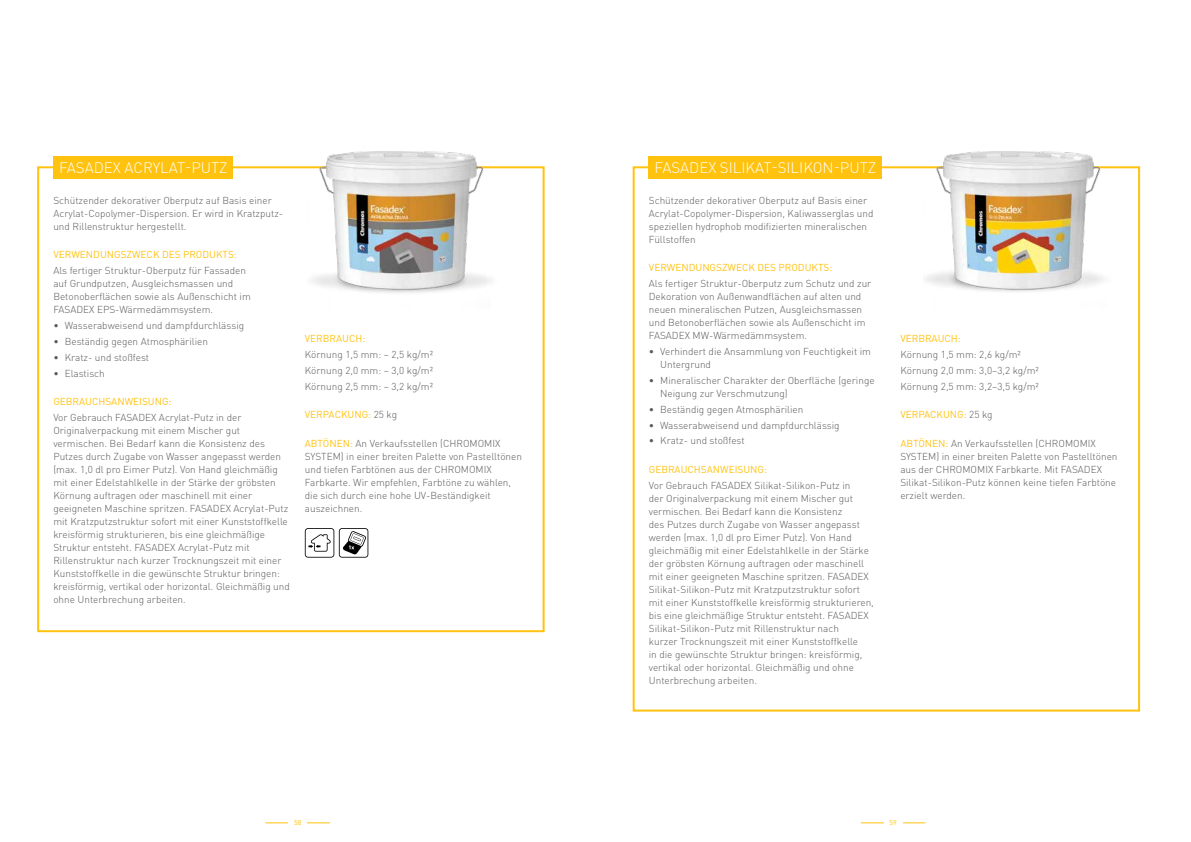
<style>
.page{position:relative;width:1191px;height:842px;background:#fff}
.page>*{position:absolute;margin:0;border:0;box-sizing:border-box;transform-origin:0 0}
.t1{font:300 15px "DIN Pro";color:#fff}
.t2{font:300 10px/13px "DIN Pro";color:#58595b}
.t3{font:10px "DIN Pro";color:#ffc20e}
.t4{font:7px "DIN Pro";color:#ffc20e}
.s1{font-weight:300;color:#58595b}
.s2{font-weight:400;color:#ffc20e}
</style>
<div class="page">
<hr style="left:265px;top:822px;width:65px;height:1px;background:#ffc20e">
<div style="left:288px;top:817px;width:19px;height:12px;background:#fff"></div>
<hr style="left:861px;top:822px;width:64px;height:1px;background:#ffc20e">
<div style="left:883px;top:817px;width:19px;height:12px;background:#fff"></div>
<div style="left:53px;top:156px;width:180px;height:23px;background:#ffc20e"></div>
<img style="left:306px;top:151px;width:192px;height:142px">
<svg style="left:305px;top:528px;width:63px;height:30px"></svg>
<div style="left:649px;top:156px;width:233px;height:23px;background:#ffc20e"></div>
<img style="left:924px;top:151px;width:191px;height:141px">
<h1 class="t1" style="left:59px;top:157px;width:170px">FASADEX ACRYLAT-PUTZ</h1>
<p class="t2" style="left:53px;top:193px;width:231px">Schützender dekorativer Oberputz auf Basis einer<br>Acrylat-Copolymer-Dispersion. Er wird in Kratzputz&shy;und Rillenstruktur hergestellt.</p>
<p class="t3" style="left:53px;top:248px;width:185px">VERWENDUNGSZWECK DES PRODUKTS:</p>
<p class="t2" style="left:53px;top:264px;width:199px">Als fertiger Struktur-Oberputz für Fassaden auf Grundputzen, Ausgleichsmassen und Betonoberflächen sowie als Außenschicht im FASADEX EPS-Wärmedämmsystem.</p>
<p class="t2" style="left:53px;top:319px;width:192px">• Wasserabweisend und dampfdurchlässig</p>
<p class="t2" style="left:53px;top:334px;width:156px">• Beständig gegen Atmosphärilien</p>
<p class="t2" style="left:53px;top:350px;width:97px">• Kratz- und stoßfest</p>
<p class="t2" style="left:53px;top:366px;width:53px">• Elastisch</p>
<p class="t3" style="left:53px;top:395px;width:120px">GEBRAUCHSANWEISUNG:</p>
<p class="t2" style="left:53px;top:411px;width:238px">Vor Gebrauch FASADEX Acrylat-Putz in der Originalverpackung mit einem Mischer gut vermischen. Bei Bedarf kann die Konsistenz des Putzes durch Zugabe von Wasser angepasst werden (max. 1,0 dl pro Eimer Putz). Von Hand gleichmäßig mit einer Edelstahlkelle in der Stärke der gröbsten Körnung auftragen oder maschinell mit einer geeigneten Maschine spritzen. FASADEX Acrylat-Putz mit Kratzputzstruktur sofort mit einer Kunststoffkelle kreisförmig strukturieren, bis eine gleichmäßige Struktur entsteht. FASADEX Acrylat-Putz mit Rillenstruktur nach kurzer Trocknungszeit mit einer Kunststoffkelle in die gewünschte Struktur bringen: kreisförmig, vertikal oder horizontal. Gleichmäßig und ohne Unterbrechung arbeiten.</p>
<p class="t3" style="left:305px;top:332px;width:62px">VERBRAUCH:</p>
<p class="t2" style="left:305px;top:346px;width:130px;line-height:15.8px;text-align:justify">Körnung 1,5 mm: ~ 2,5 kg/m²<br>Körnung 2,0 mm: ~ 3,0 kg/m²<br>Körnung 2,5 mm: ~ 3,2 kg/m²</p>
<p class="t3" style="left:305px;top:408px;width:94px">VERPACKUNG: <span class="s1">25 kg</span></p>
<p class="t2" style="left:305px;top:437px;width:219px"><span class="s2">ABTÖNEN:</span> An Verkaufsstellen (CHROMOMIX SYSTEM) in einer breiten Palette von Pastelltönen und tiefen Farbtönen aus der CHROMOMIX Farbkarte. Wir empfehlen, Farbtöne zu wählen, die sich durch eine hohe UV-Beständigkeit auszeichnen.</p>
<h1 class="t1" style="left:654px;top:157px;width:223px">FASADEX SILIKAT-SILIKON-PUTZ</h1>
<p class="t2" style="left:649px;top:193px;width:226px">Schützender dekorativer Oberputz auf Basis einer Acrylat-Copolymer-Dispersion, Kaliwasserglas und speziellen hydrophob modifizierten mineralischen Füllstoffen</p>
<p class="t3" style="left:649px;top:261px;width:185px">VERWENDUNGSZWECK DES PRODUKTS:</p>
<p class="t2" style="left:649px;top:277px;width:224px">Als fertiger Struktur-Oberputz zum Schutz und zur Dekoration von Außenwandflächen auf alten und neuen mineralischen Putzen, Ausgleichsmassen und Betonoberflächen sowie als Außenschicht im FASADEX MW-Wärmedämmsystem.</p>
<p class="t2" style="left:660px;top:345px;width:212px;text-indent:-11px">• Verhindert die Ansammlung von Feuchtigkeit im<br>Untergrund</p>
<p class="t2" style="left:660px;top:373px;width:216px;text-indent:-11px">• Mineralischer Charakter der Oberfläche (geringe<br>Neigung zur Verschmutzung)</p>
<p class="t2" style="left:649px;top:402px;width:156px">• Beständig gegen Atmosphärilien</p>
<p class="t2" style="left:649px;top:418px;width:192px">• Wasserabweisend und dampfdurchlässig</p>
<p class="t2" style="left:649px;top:434px;width:97px">• Kratz- und stoßfest</p>
<p class="t3" style="left:649px;top:463px;width:120px">GEBRAUCHSANWEISUNG:</p>
<p class="t2" style="left:649px;top:479px;width:226px">Vor Gebrauch FASADEX Silikat-Silikon-Putz in<br>der Originalverpackung mit einem Mischer gut vermischen. Bei Bedarf kann die Konsistenz<br>des Putzes durch Zugabe von Wasser angepasst werden (max. 1,0 dl pro Eimer Putz). Von Hand gleichmäßig mit einer Edelstahlkelle in der Stärke der gröbsten Körnung auftragen oder maschinell mit einer geeigneten Maschine spritzen. FASADEX Silikat-Silikon-Putz mit Kratzputzstruktur sofort mit einer Kunststoffkelle kreisförmig strukturieren, bis eine gleichmäßige Struktur entsteht. FASADEX Silikat-Silikon-Putz mit Rillenstruktur nach<br>kurzer Trocknungszeit mit einer Kunststoffkelle<br>in die gewünschte Struktur bringen: kreisförmig, vertikal oder horizontal. Gleichmäßig und ohne Unterbrechung arbeiten.</p>
<p class="t3" style="left:900px;top:332px;width:62px">VERBRAUCH:</p>
<p class="t2" style="left:900px;top:346px;width:140px;line-height:15.8px">Körnung 1,5 mm: 2,6 kg/m²<br>Körnung 2,0 mm: 3,0–3,2 kg/m²<br>Körnung 2,5 mm: 3,2–3,5 kg/m²</p>
<p class="t3" style="left:900px;top:408px;width:94px">VERPACKUNG: <span class="s1">25 kg</span></p>
<p class="t2" style="left:900px;top:437px;width:219px"><span class="s2">ABTÖNEN:</span> An Verkaufsstellen (CHROMOMIX SYSTEM) in einer breiten Palette von Pastelltönen aus der CHROMOMIX Farbkarte. Mit FASADEX Silikat-Silikon-Putz können keine tiefen Farbtöne erzielt werden.</p>
<p class="t4" style="left:294px;top:818px;width:9px">58</p>
<p class="t4" style="left:889px;top:818px;width:9px">59</p>
</div>
